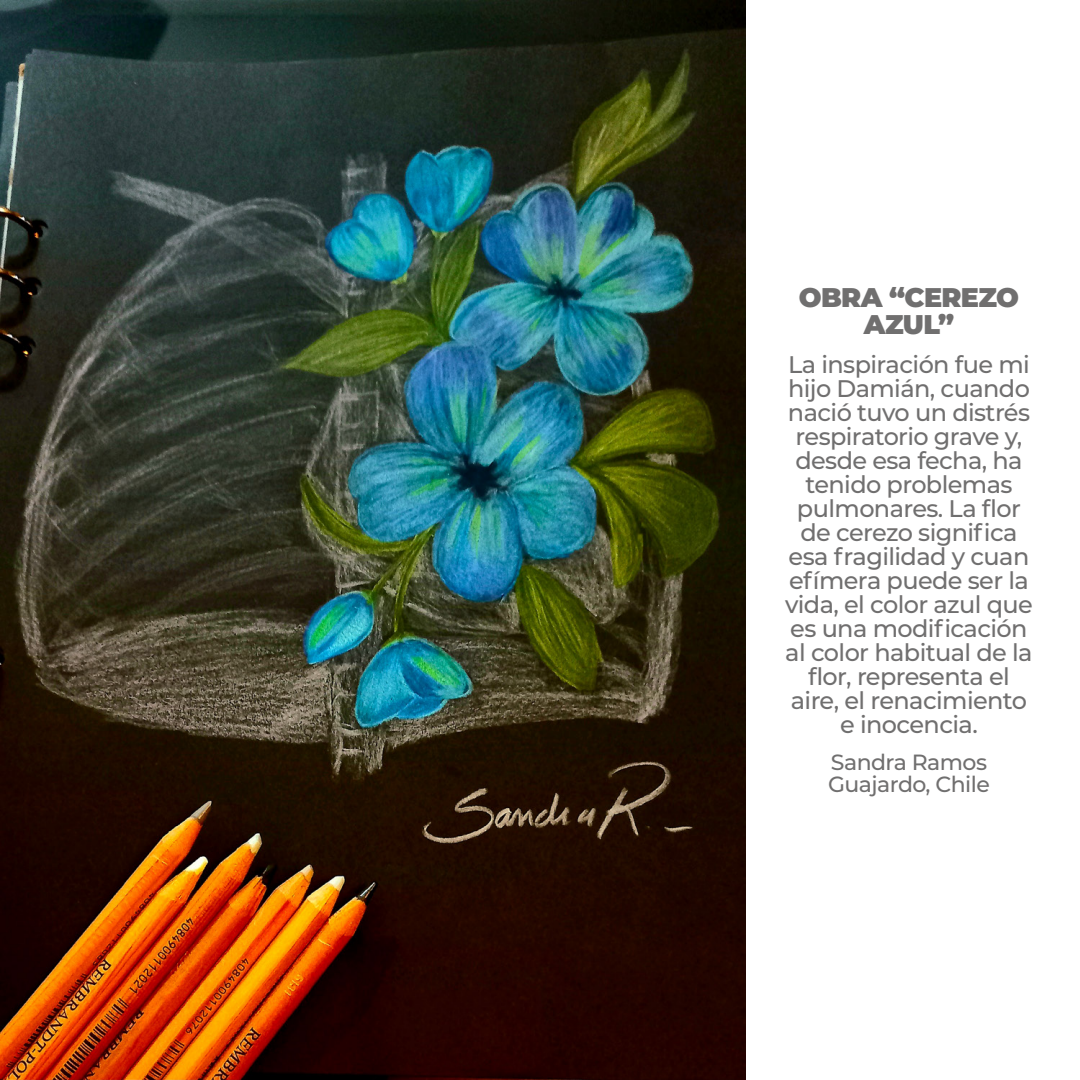
<style>
.page{position:relative;width:1080px;height:1080px;background:#fff}
.page>*{position:absolute;margin:0;border:0;box-sizing:border-box;transform-origin:0 0}
.t1{font:900 27px/27px "Montserrat";letter-spacing:-.025em;color:#706f6f;text-align:center}
.t2{font:500 24px/24px "Montserrat";letter-spacing:-.025em;color:#706f6f;text-align:center}
.t3{font:500 22px/22px "Montserrat";letter-spacing:-.025em;color:#706f6f}
</style>
<div class="page">
<img style="left:0;top:0;width:746px;height:1080px">
<p class="t1" style="left:799px;top:282px;width:222px">OBRA “CEREZO<br>AZUL”</p>
<p class="t2" style="left:785px;top:351px;width:249px">La inspiración fue mi hijo Damián, cuando nació tuvo un distrés respiratorio grave y, desde esa fecha, ha tenido problemas pulmonares. La flor de cerezo significa esa fragilidad y cuan efímera puede ser la vida, el color azul que es una modificación al color habitual de la flor, representa el aire, el renacimiento e inocencia.</p>
<p class="t3" style="left:828px;top:750px;width:163px">Sandra Ramos<br>Guajardo, Chile</p>
</div>
